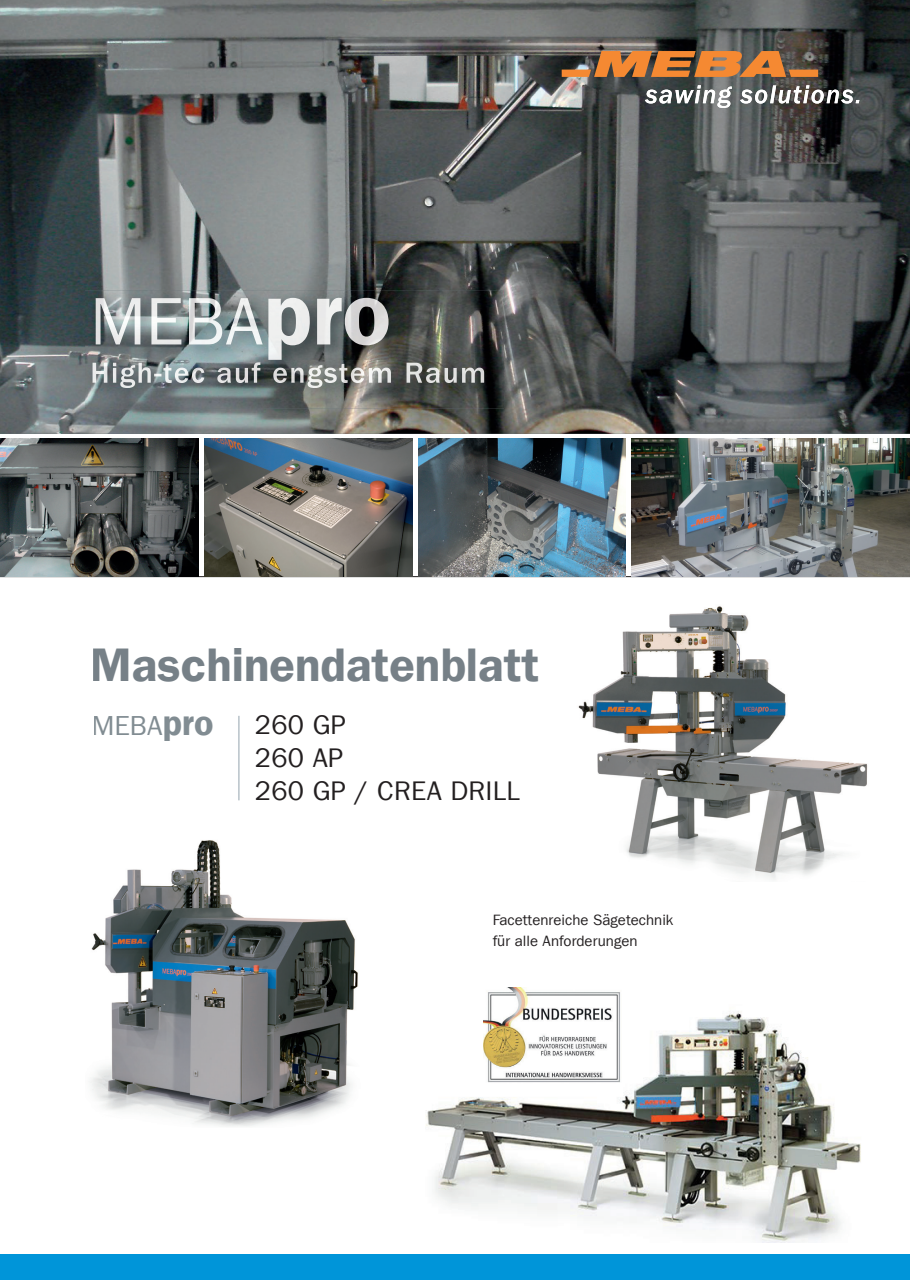
<style>
.page{position:relative;width:910px;height:1280px;background:#fff}
.page>*{position:absolute;margin:0;border:0;box-sizing:border-box;transform-origin:0 0}
.t1{font:47.25px "Franklin Gothic LT Com Dm";color:#768087}
.t2{font:27.6px "Franklin Gothic LT Com";color:#818c92}
.t3{font:27px/33px "Franklin Gothic LT Com";letter-spacing:.01em;color:#231f20}
.t4{font:15px/21px "Franklin Gothic LT Com";color:#231f20}
.s1{font-family:"Franklin Gothic LT Com Dm";font-size:36px}
</style>
<div class="page">
<hr style="left:0;top:576px;width:910px;height:1px;background:#231f20">
<img style="left:0;top:0;width:910px;height:434px">
<svg style="left:562px;top:51px;width:256px;height:26px;background:#b1713c"></svg>
<svg style="left:740px;top:85px;width:119px;height:19px"></svg>
<svg style="left:645px;top:85px;width:87px;height:23px"></svg>
<img style="left:85px;top:290px;width:419px;height:118px">
<img style="left:96px;top:298px;width:167px;height:46px">
<img style="left:268px;top:298px;width:121px;height:62px">
<img style="left:93px;top:362px;width:391px;height:26px">
<div style="left:0;top:1254px;width:910px;height:26px;background:#0095d9"></div>
<hr style="left:238px;top:716px;width:2px;height:84px;background:#b7c2c9">
<img style="left:578px;top:606px;width:290px;height:274px">
<img style="left:426px;top:1011px;width:435px;height:231px">
<img style="left:90px;top:840px;width:268px;height:287px">
<img style="left:0;top:438px;width:199px;height:138px">
<img style="left:205px;top:438px;width:207px;height:138px">
<img style="left:418px;top:438px;width:207px;height:138px">
<img style="left:632px;top:438px;width:278px;height:138px">
<img style="left:483px;top:987px;width:142px;height:99px">
<h1 class="t1" style="left:90px;top:637px;width:451px">Maschinendatenblatt</h1>
<h3 class="t3" style="left:255px;top:709px;width:267px">260 GP<br>260 AP<br>260 GP / CREA DRILL</h3>
<h2 class="t2" style="left:92px;top:710px;width:123px">MEBA<span class="s1">pro</span></h2>
<p class="t4" style="left:493px;top:910px;width:182px">Facettenreiche Sägetechnik für alle Anforderungen</p>
</div>
